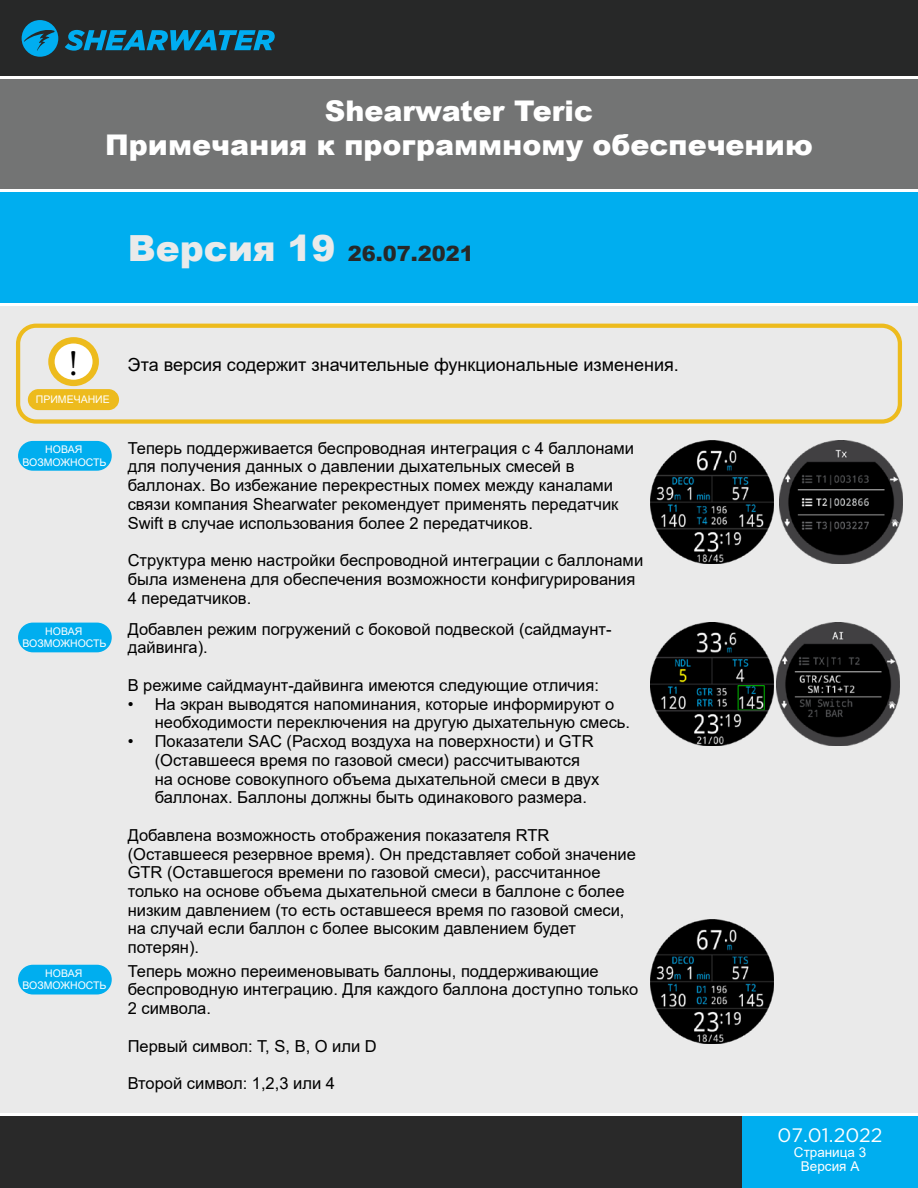
<style>
.page{position:relative;width:918px;height:1188px;background:#fff}
.page>*{position:absolute;margin:0;border:0;box-sizing:border-box;transform-origin:0 0}
.t1{font:36px "Minion Pro";color:#000}
.t2{font:900 28.5px/34.2px "Arial";color:#fff;text-align:center}
.t3{font:900 21px "Arial";color:#272828}
.t4{font:19.5px "Gotham HTF";color:#fff}
.t5{font:18px "Arial";color:#000}
.t6{font:16.5px/18.8px "Arial";color:#000}
.t7{font:13.5px "Arial";color:#fff}
.t8{font:10.5px/12.6px "Arial";color:#fff;text-align:center}
.s1{font-size:36px;color:#eaeaea}
</style>
<div class="page">
<div style="left:0;top:0;width:918px;height:77px;background:#272828"></div>
<div style="left:0;top:1114px;width:918px;height:74px;background:#292929"></div>
<div style="left:0;top:305px;width:918px;height:809px;background:#eaeaea"></div>
<svg style="left:65px;top:30px;width:210px;height:21px"></svg>
<svg style="left:22px;top:20px;width:36px;height:37px"></svg>
<div style="left:0;top:191px;width:918px;height:114px;background:#00aeef"></div>
<div style="left:0;top:77px;width:918px;height:114px;background:#737474"></div>
<div style="left:742px;top:1114px;width:176px;height:74px;background:#00aeef"></div>
<hr style="left:0;top:76px;width:918px;height:3px;background:#fff">
<hr style="left:0;top:189px;width:918px;height:3px;background:#fff">
<hr style="left:0;top:303px;width:918px;height:3px;background:#fff">
<hr style="left:0;top:1113px;width:918px;height:3px;background:#fff">
<img style="left:651px;top:441px;width:123px;height:123px">
<img style="left:779px;top:441px;width:123px;height:123px">
<img style="left:650px;top:919px;width:124px;height:124px">
<div style="left:16px;top:324px;width:886px;height:100px;border:4px solid #edbb1d;border-radius:18px"></div>
<img style="left:650px;top:623px;width:123px;height:123px">
<img style="left:777px;top:623px;width:123px;height:123px">
<div style="left:19px;top:442px;width:92px;height:28px;background:#00aeef;border-radius:14px"></div>
<div style="left:18px;top:441px;width:94px;height:30px;border:2px solid #00aeef;border-radius:14px"></div>
<div style="left:19px;top:623px;width:92px;height:29px;background:#00aeef;border-radius:14px"></div>
<div style="left:18px;top:623px;width:94px;height:29px;border:2px solid #00aeef;border-radius:14px"></div>
<div style="left:19px;top:965px;width:92px;height:29px;background:#00aeef;border-radius:14px"></div>
<div style="left:18px;top:965px;width:94px;height:30px;border:2px solid #00aeef;border-radius:14px"></div>
<div style="left:29px;top:390px;width:89px;height:19px;background:#edbb1d;border-radius:10px"></div>
<div style="left:28px;top:389px;width:91px;height:21px;border:2px solid #edbb1d;border-radius:10px"></div>
<svg style="left:51px;top:340px;width:45px;height:43px"></svg>
<div style="left:48px;top:337px;width:51px;height:49px;border:6px solid #edbb1d;border-radius:50%"></div>
<h2 class="t2" style="left:105px;top:93px;width:709px">Shearwater Teric<br>Примечания к программному обеспечению</h2>
<p class="t3" style="left:128px;top:238px;width:347px"><span class="s1">Версия 19</span> 26.07.2021</p>
<h1 class="t1" style="left:69px;top:339px;width:11px">!</h1>
<p class="t8" style="left:36px;top:393px;width:75px">ПРИМЕЧАНИЕ</p>
<p class="t8" style="left:23px;top:443px;width:85px">НОВАЯ<br>ВОЗМОЖНОСТЬ</p>
<p class="t8" style="left:23px;top:625px;width:85px">НОВАЯ<br>ВОЗМОЖНОСТЬ</p>
<p class="t8" style="left:23px;top:967px;width:85px">НОВАЯ<br>ВОЗМОЖНОСТЬ</p>
<p class="t5" style="left:128px;top:352px;width:553px">Эта версия содержит значительные функциональные изменения.</p>
<p class="t6" style="left:128px;top:438px;width:508px">Теперь поддерживается беспроводная интеграция с 4 баллонами для получения данных о давлении дыхательных смесей в баллонах. Во избежание перекрестных помех между каналами связи компания Shearwater рекомендует применять передатчик Swift в случае использования более 2 передатчиков.</p>
<p class="t6" style="left:128px;top:551px;width:517px">Структура меню настройки беспроводной интеграции с баллонами была изменена для обеспечения возможности конфигурирования<br>4 передатчиков.</p>
<p class="t6" style="left:128px;top:619px;width:485px">Добавлен режим погружений с боковой подвеской (сайдмаунт&shy;дайвинга).</p>
<p class="t6" style="left:128px;top:676px;width:473px">В режиме сайдмаунт-дайвинга имеются следующие отличия:</p>
<p class="t6" style="left:155px;top:694px;width:477px;text-indent:-27px">• На экран выводятся напоминания, которые информируют о необходимости переключения на другую дыхательную смесь.</p>
<p class="t6" style="left:155px;top:732px;width:446px;text-indent:-27px">• Показатели SAC (Расход воздуха на поверхности) и GTR (Оставшееся время по газовой смеси) рассчитываются на основе совокупного объема дыхательной смеси в двух баллонах. Баллоны должны быть одинакового размера.</p>
<p class="t6" style="left:128px;top:826px;width:510px">Добавлена возможность отображения показателя RTR (Оставшееся резервное время). Он представляет собой значение GTR (Оставшегося времени по газовой смеси), рассчитанное только на основе объема дыхательной смеси в баллоне с более низким давлением (то есть оставшееся время по газовой смеси, на случай если баллон с более высоким давлением будет потерян).</p>
<p class="t6" style="left:128px;top:961px;width:512px">Теперь можно переименовывать баллоны, поддерживающие беспроводную интеграцию. Для каждого баллона доступно только<br>2 символа.</p>
<p class="t6" style="left:128px;top:1036px;width:251px">Первый символ: T, S, B, O или D</p>
<p class="t6" style="left:128px;top:1074px;width:209px">Второй символ: 1,2,3 или 4</p>
<p class="t4" style="left:778px;top:1125px;width:107px">07.01.2022</p>
<p class="t7" style="left:801px;top:1157px;width:60px">Версия А</p>
<p class="t7" style="left:794px;top:1143px;width:74px">Страница 3</p>
</div>
